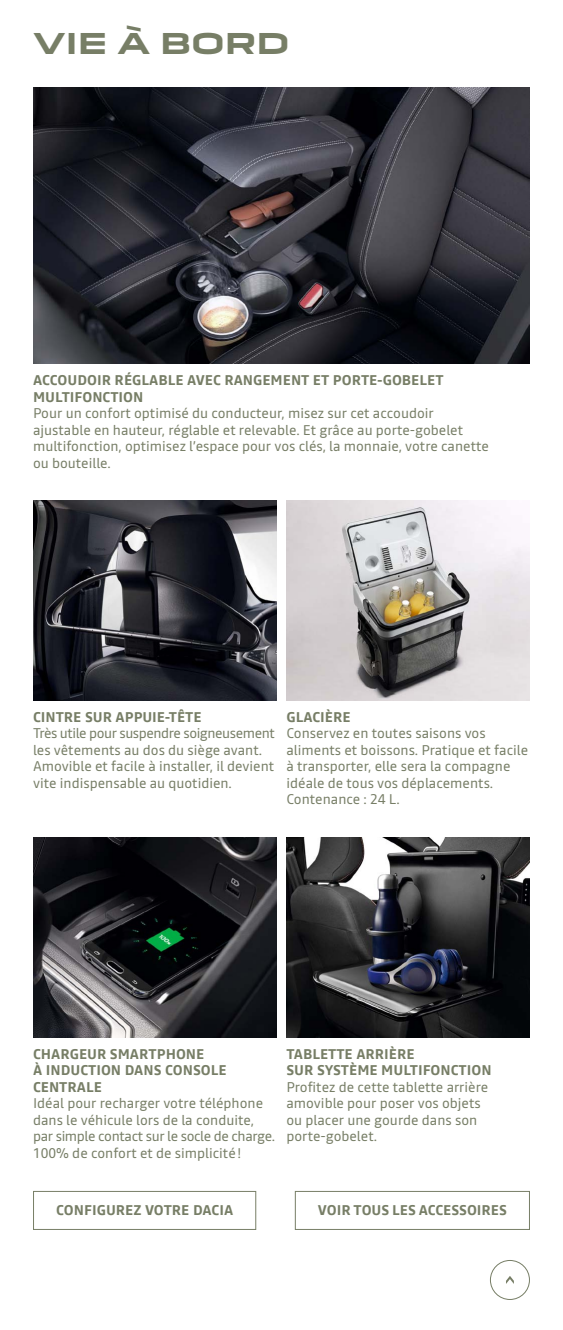
<style>
.page{position:relative;width:563px;height:1330px;background:#fff}
.page>*{position:absolute;margin:0;border:0;box-sizing:border-box;transform-origin:0 0}
.t1{font:700 28px "Dacia Block Extended";letter-spacing:-.01em;color:#777e66}
.t2{font:14px/16.5px "Read";color:#777e66}
.t3{font:700 14px/16.5px "Read";color:#777e66}
</style>
<div class="page">
<img style="left:33px;top:87px;width:497px;height:277px">
<img style="left:286px;top:500px;width:244px;height:200px">
<img style="left:33px;top:500px;width:243px;height:200px">
<img style="left:33px;top:837px;width:243px;height:200px">
<img style="left:286px;top:837px;width:244px;height:200px">
<svg style="left:506px;top:1276px;width:7px;height:7px"></svg>
<div style="left:490px;top:1259px;width:40px;height:40px;border:1px solid #777e66;border-radius:50%"></div>
<div style="left:33px;top:1190px;width:223px;height:39px;border:1px solid #777e66"></div>
<div style="left:295px;top:1190px;width:235px;height:39px;border:1px solid #777e66"></div>
<h1 class="t1" style="left:33px;top:28px;width:258px">VIE À BORD</h1>
<p class="t3" style="left:33px;top:372px;width:412px">ACCOUDOIR RÉGLABLE AVEC RANGEMENT ET PORTE-GOBELET<br>MULTIFONCTION</p>
<p class="t2" style="left:33px;top:405px;width:457px">Pour un confort optimisé du conducteur, misez sur cet accoudoir ajustable en hauteur, réglable et relevable. Et grâce au porte-gobelet multifonction, optimisez l’espace pour vos clés, la monnaie, votre canette ou bouteille.</p>
<p class="t3" style="left:33px;top:708px;width:170px">CINTRE SUR APPUIE-TÊTE</p>
<p class="t2" style="left:33px;top:725px;width:243px">Très utile pour suspendre soigneusement les vêtements au dos du siège avant.<br>Amovible et facile à installer, il devient vite indispensable au quotidien.</p>
<p class="t3" style="left:286px;top:708px;width:66px">GLACIÈRE</p>
<p class="t2" style="left:286px;top:725px;width:243px">Conservez en toutes saisons vos aliments et boissons. Pratique et facile à transporter, elle sera la compagne idéale de tous vos déplacements.<br>Contenance : 24 L.</p>
<p class="t3" style="left:33px;top:1045px;width:195px">CHARGEUR SMARTPHONE<br>À INDUCTION DANS CONSOLE<br>CENTRALE</p>
<p class="t2" style="left:33px;top:1095px;width:243px">Idéal pour recharger votre téléphone dans le véhicule lors de la conduite, par simple contact sur le socle de charge.<br>100% de confort et de simplicité!</p>
<p class="t3" style="left:286px;top:1045px;width:206px">TABLETTE ARRIÈRE<br>SUR SYSTÈME MULTIFONCTION</p>
<p class="t2" style="left:286px;top:1078px;width:203px">Profitez de cette tablette arrière amovible pour poser vos objets ou placer une gourde dans son porte-gobelet.</p>
<p class="t3" style="left:56px;top:1202px;width:179px">CONFIGUREZ VOTRE DACIA</p>
<p class="t3" style="left:318px;top:1201px;width:190px">VOIR TOUS LES ACCESSOIRES</p>
</div>
